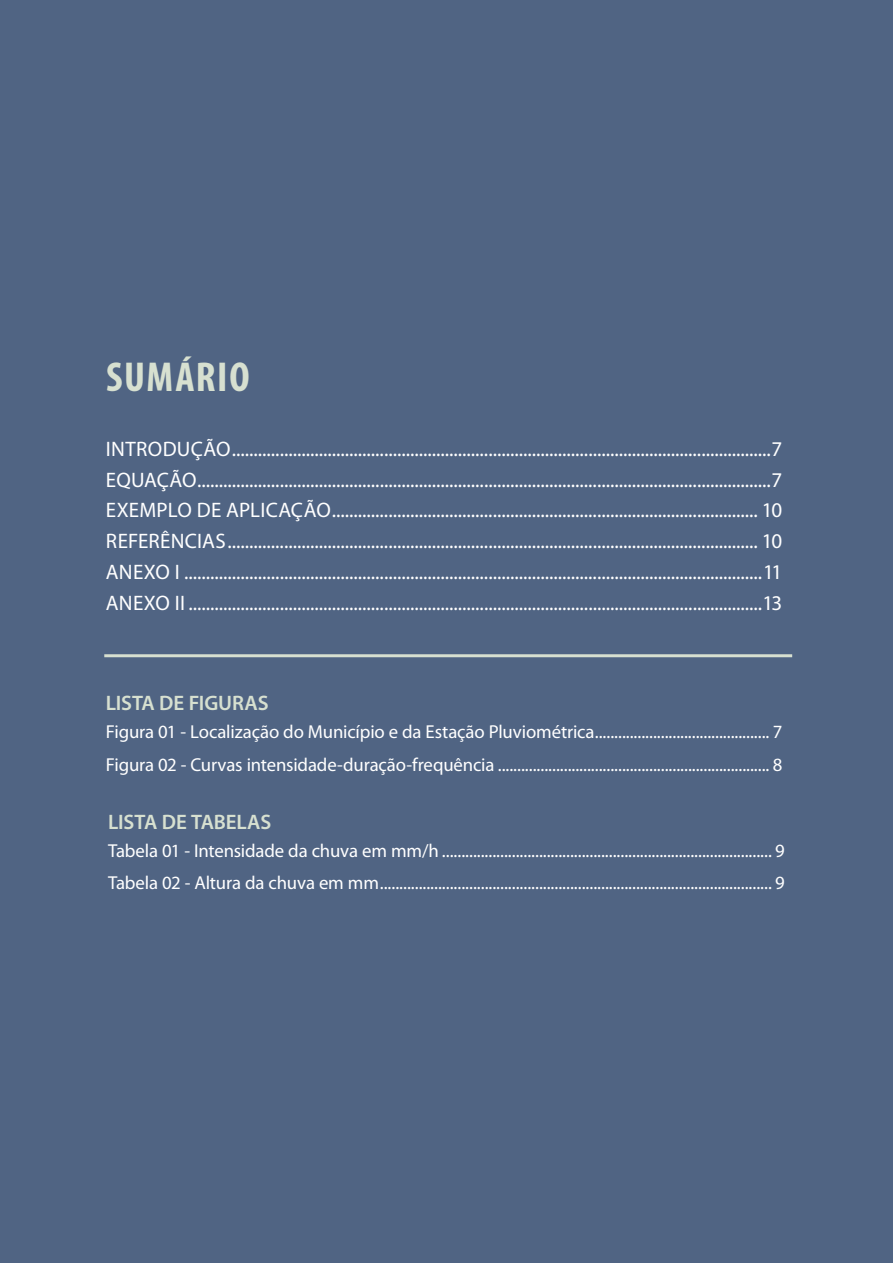
<style>
.page{position:relative;width:893px;height:1263px;background:#fff}
.page>*{position:absolute;margin:0;border:0;box-sizing:border-box;transform-origin:0 0}
.t1{font:700 condensed 42px "Myriad Pro";letter-spacing:.035em;color:#d7e0d0}
.t2{font:21px "Myriad Pro";letter-spacing:.005em;color:#fff}
.sumario_lista{font:600 21px "Myriad Pro";letter-spacing:-.005em;color:#d7e0d0}
.t3{font:18.75px "Myriad Pro";letter-spacing:-.01em;color:#fff}
</style>
<div class="page">
<hr style="left:892px;top:0;width:1px;height:100px;background:#506483">
<div style="left:0;top:0;width:892px;height:1263px;background:#506483"></div>
<hr style="left:104px;top:654px;width:688px;height:3px;background:#d7e0d0">
<p class="t1" style="left:106px;top:351px;width:145px">SUMÁRIO</p>
<p class="t2" style="left:106px;top:436px;width:678px">INTRODUÇÃO............................................................................................................................7</p>
<p class="t2" style="left:106px;top:466px;width:678px">EQUAÇÃO....................................................................................................................................7</p>
<p class="t2" style="left:106px;top:497px;width:678px">EXEMPLO DE APLICAÇÃO.................................................................................................. 10</p>
<p class="t2" style="left:106px;top:528px;width:678px">REFERÊNCIAS.......................................................................................................................... 10</p>
<p class="t2" style="left:106px;top:559px;width:678px">ANEXO I .....................................................................................................................................11</p>
<p class="t2" style="left:106px;top:589px;width:678px">ANEXO II ....................................................................................................................................13</p>
<p class="sumario_lista" style="left:106px;top:690px;width:164px">LISTA DE FIGURAS</p>
<p class="t3" style="left:106px;top:721px;width:678px">Figura 01 - Localização do Município e da Estação Pluviométrica............................................. 7</p>
<p class="t3" style="left:106px;top:753px;width:678px">Figura 02 - Curvas intensidade-duração-frequência ...................................................................... 8</p>
<p class="sumario_lista" style="left:108px;top:808px;width:165px">LISTA DE TABELAS</p>
<p class="t3" style="left:108px;top:839px;width:678px">Tabela 01 - Intensidade da chuva em mm/h ..................................................................................... 9</p>
<p class="t3" style="left:108px;top:872px;width:678px">Tabela 02 - Altura da chuva em mm..................................................................................................... 9</p>
</div>
